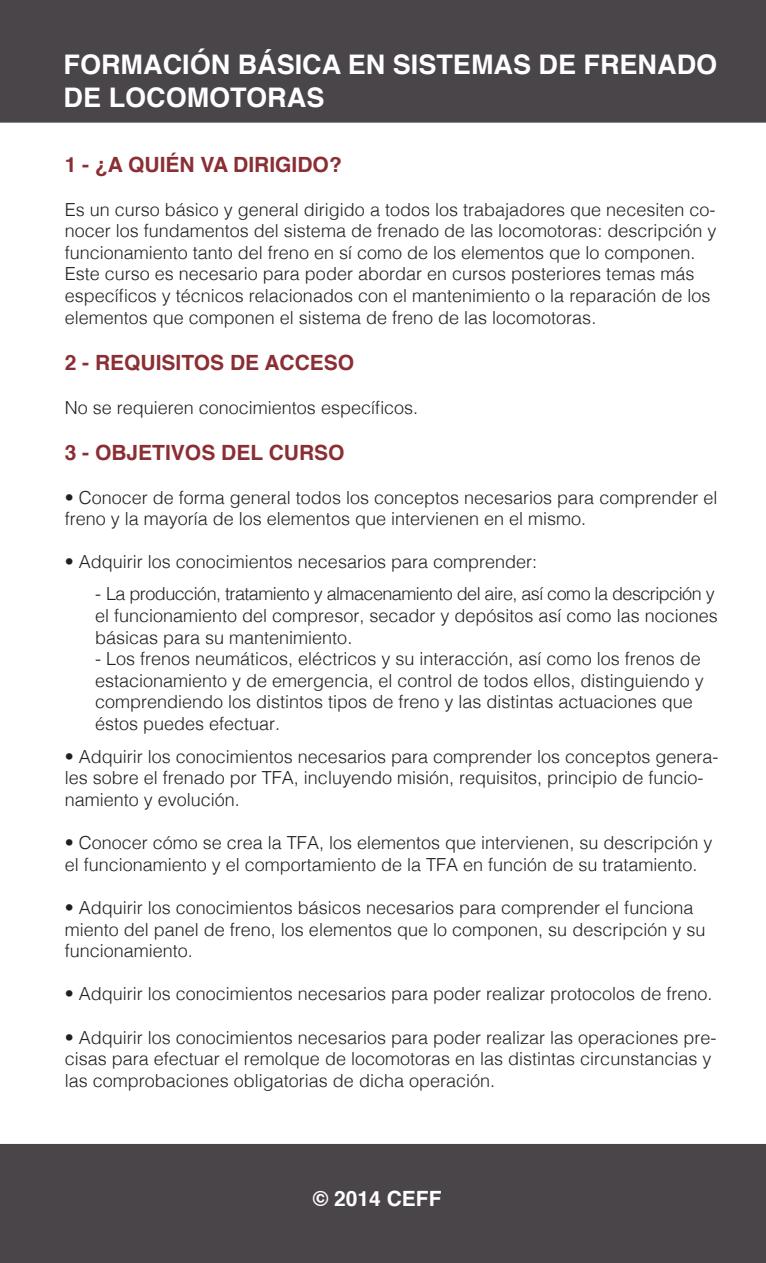
<style>
.page{position:relative;width:766px;height:1263px;background:#fff}
.page>*{position:absolute;margin:0;border:0;box-sizing:border-box;transform-origin:0 0}
.t1{font:700 27px/32.4px "Helvetica";color:#fff}
.t2{font:700 21px "Helvetica";color:#8a2f34}
.t3{font:700 21px "Helvetica";color:#fff}
.t4{font:300 18px/21.6px "Helvetica";color:#231f20}
</style>
<div class="page">
<img style="left:0;top:0;width:765px;height:1263px">
<p class="t1" style="left:64px;top:49px;width:655px">FORMACIÓN BÁSICA EN SISTEMAS DE FRENADO<br>DE LOCOMOTORAS</p>
<p class="t2" style="left:65px;top:148px;width:278px">1 - ¿A QUIÉN VA DIRIGIDO?</p>
<p class="t4" style="left:65px;top:197px;width:653px;text-align:justify">Es un curso básico y general dirigido a todos los trabajadores que necesiten co&shy;nocer los fundamentos del sistema de frenado de las locomotoras: descripción y funcionamiento tanto del freno en sí como de los elementos que lo componen.</p>
<p class="t4" style="left:65px;top:262px;width:647px">Este curso es necesario para poder abordar en cursos posteriores temas más específicos y técnicos relacionados con el mantenimiento o la reparación de los elementos que componen el sistema de freno de las locomotoras.</p>
<p class="t2" style="left:65px;top:346px;width:291px">2 - REQUISITOS DE ACCESO</p>
<p class="t4" style="left:65px;top:395px;width:355px">No se requieren conocimientos específicos.</p>
<p class="t2" style="left:65px;top:436px;width:281px">3 - OBJETIVOS DEL CURSO</p>
<p class="t4" style="left:65px;top:485px;width:654px">• Conocer de forma general todos los conceptos necesarios para comprender el freno y la mayoría de los elementos que intervienen en el mismo.</p>
<p class="t4" style="left:65px;top:550px;width:474px">• Adquirir los conocimientos necesarios para comprender:</p>
<p class="t4" style="left:95px;top:582px;width:624px">- La producción, tratamiento y almacenamiento del aire, así como la descripción y el funcionamiento del compresor, secador y depósitos así como las nociones básicas para su mantenimiento.</p>
<p class="t4" style="left:95px;top:647px;width:610px">- Los frenos neumáticos, eléctricos y su interacción, así como los frenos de estacionamiento y de emergencia, el control de todos ellos, distinguiendo y comprendiendo los distintos tipos de freno y las distintas actuaciones que éstos puedes efectuar.</p>
<p class="t4" style="left:65px;top:744px;width:655px">• Adquirir los conocimientos necesarios para comprender los conceptos genera&shy;les sobre el frenado por TFA, incluyendo misión, requisitos, principio de funcio&shy;namiento y evolución.</p>
<p class="t4" style="left:65px;top:831px;width:649px">• Conocer cómo se crea la TFA, los elementos que intervienen, su descripción y el funcionamiento y el comportamiento de la TFA en función de su tratamiento.</p>
<p class="t4" style="left:65px;top:896px;width:630px">• Adquirir los conocimientos básicos necesarios para comprender el funciona</p>
<p class="t4" style="left:65px;top:917px;width:642px">miento del panel de freno, los elementos que lo componen, su descripción y su funcionamiento.</p>
<p class="t4" style="left:65px;top:982px;width:649px">• Adquirir los conocimientos necesarios para poder realizar protocolos de freno.</p>
<p class="t4" style="left:65px;top:1025px;width:653px">• Adquirir los conocimientos necesarios para poder realizar las operaciones pre&shy;cisas para efectuar el remolque de locomotoras en las distintas circunstancias y las comprobaciones obligatorias de dicha operación.</p>
<p class="t3" style="left:313px;top:1182px;width:130px">© 2014 CEFF</p>
</div>
